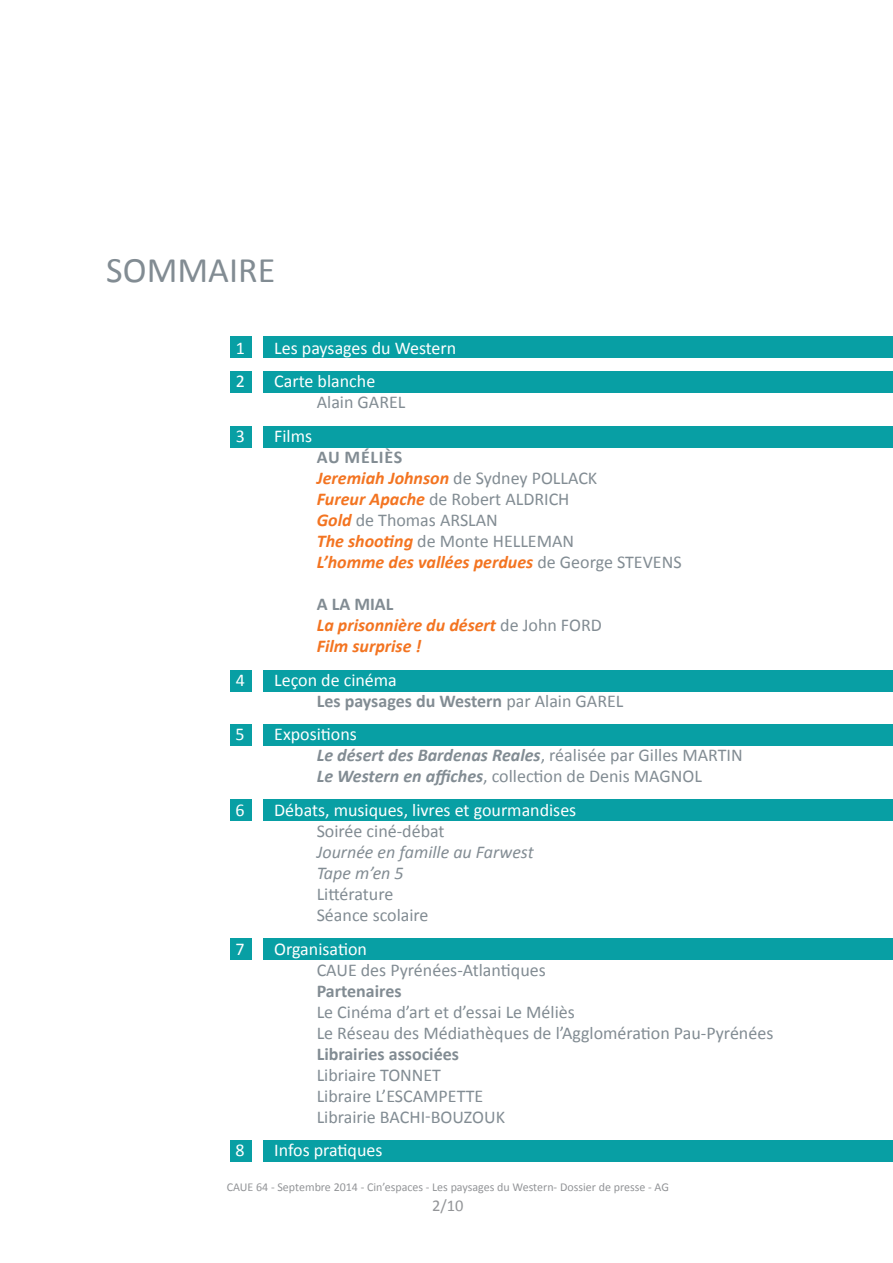
<style>
.page{position:relative;width:893px;height:1263px;background:#fff}
.page>*{position:absolute;margin:0;border:0;box-sizing:border-box;transform-origin:0 0}
.t1{font:36px "Calibri";color:#828c93}
.t2{font:18px/21px "Calibri";color:#828c93}
.t3{font:18px "Calibri";color:#fff}
.t4{font:700 18px/21px "Calibri";color:#828c93}
.t5{font:italic 700 18px/21px "Calibri";color:#f37421}
.t6{font:italic 18px/21px "Calibri";color:#828c93}
.t7{font:16.5px "Calibri";color:#939598}
.t8{font:12px "Calibri";color:#939598}
.s1{font-weight:700}
.s2{font-weight:700;font-style:italic;color:#f37421}
.s3{font-style:normal;color:#828c93}
.s4{font-weight:400;font-style:normal;color:#828c93}
.s5{font-weight:400;color:#fff}
.s6{font-weight:400}
.s7{color:#fff}
.s8{font-weight:700;font-style:italic}
</style>
<div class="page">
<div style="left:231px;top:671px;width:21px;height:21px;background:#089fa4"></div>
<div style="left:231px;top:724px;width:21px;height:21px;background:#089fa4"></div>
<div style="left:231px;top:800px;width:21px;height:21px;background:#089fa4"></div>
<div style="left:231px;top:939px;width:21px;height:21px;background:#089fa4"></div>
<div style="left:231px;top:1141px;width:21px;height:21px;background:#089fa4"></div>
<div style="left:264px;top:671px;width:629px;height:21px;background:#089fa4"></div>
<div style="left:264px;top:724px;width:629px;height:21px;background:#089fa4"></div>
<div style="left:264px;top:800px;width:629px;height:21px;background:#089fa4"></div>
<div style="left:264px;top:939px;width:629px;height:21px;background:#089fa4"></div>
<div style="left:264px;top:1141px;width:629px;height:21px;background:#089fa4"></div>
<div style="left:231px;top:426px;width:21px;height:21px;background:#089fa4"></div>
<div style="left:264px;top:426px;width:629px;height:21px;background:#089fa4"></div>
<div style="left:231px;top:336px;width:21px;height:21px;background:#089fa4"></div>
<div style="left:231px;top:371px;width:21px;height:21px;background:#089fa4"></div>
<div style="left:264px;top:336px;width:629px;height:21px;background:#089fa4"></div>
<div style="left:264px;top:371px;width:629px;height:21px;background:#089fa4"></div>
<h1 class="t1" style="left:106px;top:248px;width:166px">Sommaire</h1>
<p class="t3" style="left:236px;top:337px;width:11px">1</p>
<p class="t3" style="left:274px;top:337px;width:184px">Les paysages du Western</p>
<p class="t3" style="left:236px;top:370px;width:11px">2</p>
<p class="t3" style="left:274px;top:370px;width:103px">Carte blanche</p>
<p class="t2" style="left:317px;top:391px;width:90px">Alain GAREL</p>
<p class="t3" style="left:236px;top:425px;width:11px">3</p>
<p class="t3" style="left:274px;top:425px;width:39px">Films</p>
<p class="t2" style="left:317px;top:446px;width:366px"><span class="s1">Au méliès<br></span><span class="s2">Jeremiah Johnson</span> de Sydney POLLACK<br><span class="s2">Fureur Apache</span> de Robert ALDRI CH<br><span class="s2">Gold</span> de Thomas ARSLAN<br><span class="s2">The shooting</span> de M onte HELLEMAN<br><span class="s2">L’homme des vallées perdues</span> de George STEVENS</p>
<p class="t5" style="left:317px;top:593px;width:287px"><span class="s3">A LA MIAL<br></span>La prisonnière du désert <span class="s4">de John FOR D<br></span>Film surprise !</p>
<p class="t3" style="left:236px;top:668px;width:11px">4</p>
<p class="t4" style="left:317px;top:668px;width:308px;text-indent:-43px"><span class="s5">Leçon de cinéma<br></span>Les paysages du Western <span class="s6">par Alain GAREL</span></p>
<p class="t3" style="left:236px;top:723px;width:11px">5</p>
<p class="t2" style="left:317px;top:723px;width:427px;text-indent:-42px"><span class="s7">Expositions<br></span><span class="s8">Le désert des Bardenas Reales</span>, réalisée par Gilles M ARTI N<br><span class="s8">Le Western en affiches</span>, collection de Denis Magn</p>
<p class="t2" style="left:683px;top:765px;width:18px">ol</p>
<p class="t3" style="left:236px;top:799px;width:11px">6</p>
<p class="t3" style="left:274px;top:799px;width:304px">Débats, musiques, livres et gourmandises</p>
<p class="t2" style="left:317px;top:819px;width:129px">Soirée ciné-débat</p>
<p class="t6" style="left:317px;top:840px;width:219px">Journée en famille au Farwest<br>Tape m’en 5</p>
<p class="t2" style="left:317px;top:882px;width:113px">Littérature<br>Séance scolaire</p>
<p class="t3" style="left:236px;top:937px;width:11px">7</p>
<p class="t3" style="left:274px;top:937px;width:94px">Organisation</p>
<p class="t2" style="left:317px;top:958px;width:231px">CAUE des Pyrénées-Atlantiques</p>
<p class="t4" style="left:317px;top:979px;width:86px">Partenaires</p>
<p class="t2" style="left:317px;top:1000px;width:458px">Le Cinéma d’art et d’essai Le M éliès<br>Le Réseau des Médiathèques de l’Agglomération Pau-Pyrénées</p>
<p class="t4" style="left:317px;top:1042px;width:144px">Librairies associées</p>
<p class="t2" style="left:317px;top:1063px;width:132px">Libriaire Tonnet<br>Libraire l’Escampette<br>Librairie Bachi-bou</p>
<p class="t2" style="left:464px;top:1105px;width:43px">zou k</p>
<p class="t3" style="left:236px;top:1139px;width:11px">8</p>
<p class="t3" style="left:274px;top:1139px;width:110px">I nfos pratiques</p>
<p class="t8" style="left:227px;top:1180px;width:444px">CAUE 64 - Septembre 2014 - Cin’espaces - Les paysages du Western- Dossier de presse - AG</p>
<p class="t7" style="left:432px;top:1195px;width:33px">2/10</p>
</div>
